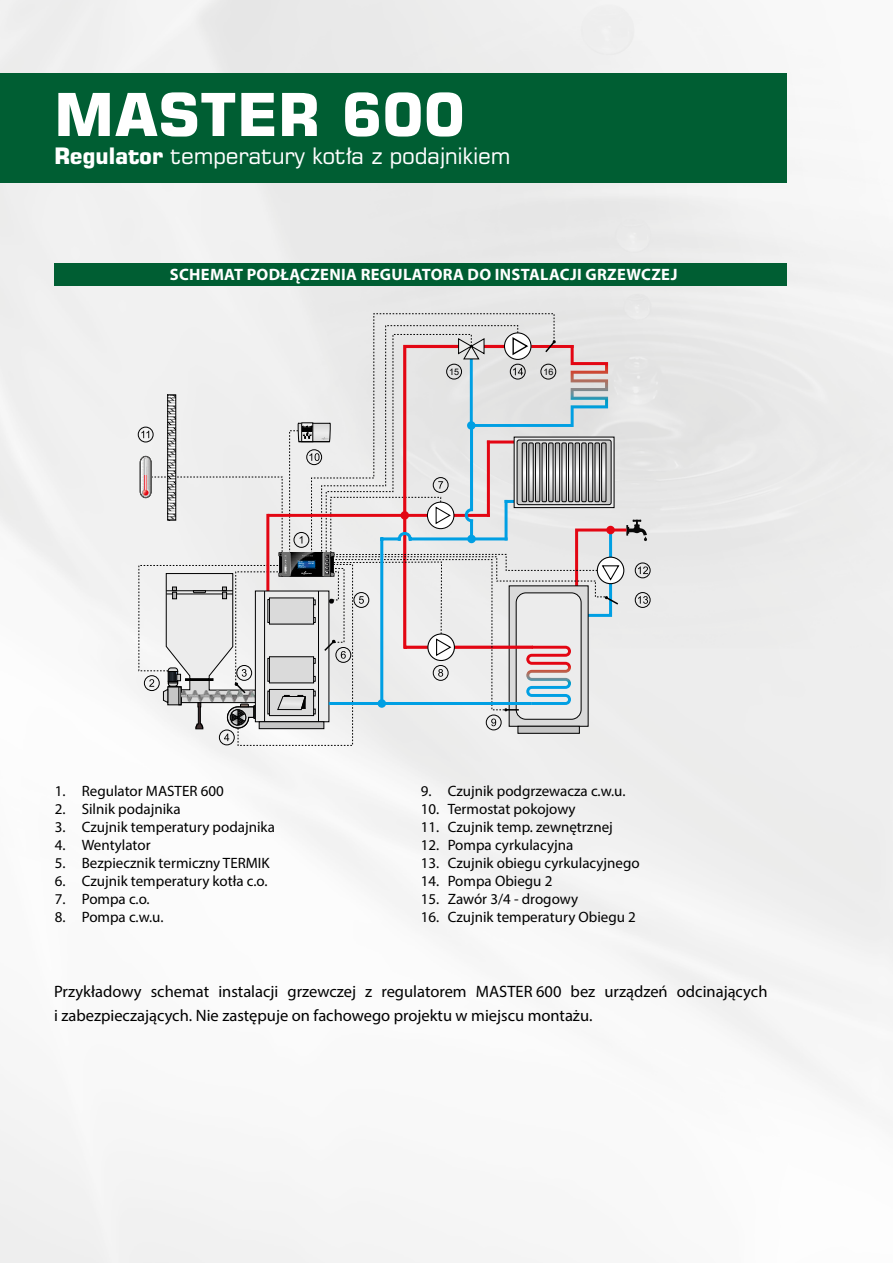
<style>
.page{position:relative;width:893px;height:1263px;background:#fff}
.page>*{position:absolute;margin:0;border:0;box-sizing:border-box;transform-origin:0 0}
.t1{font:700 54.75px "Square 721 PL";color:#fff}
.t2{font:21px "Square 721 PL";letter-spacing:-.02em;color:#fff}
.t3{font:16.5px/24px "Myriad Pro";color:#000}
.t4{font:700 16.5px "Myriad Pro";letter-spacing:.02em;color:#fff}
.t5{font:15px "Myriad Pro";color:#000}
.t6{font:9px "Arial";color:#000}
.s1{font-weight:700}
</style>
<div class="page">
<img style="left:0;top:0;width:893px;height:1263px">
<div style="left:54px;top:263px;width:733px;height:22px;background:#005e33"></div>
<svg style="left:311px;top:313px;width:243px;height:12px;background:#dfdfdf"></svg>
<div style="left:138px;top:427px;width:15px;height:15px;border:1px solid #000;border-radius:50%"></div>
<div style="left:635px;top:563px;width:15px;height:15px;border:1px solid #000;border-radius:50%"></div>
<div style="left:635px;top:592px;width:15px;height:16px;border:1px solid #000;border-radius:50%"></div>
<svg style="left:139px;top:325px;width:509px;height:421px"></svg>
<div style="left:0;top:73px;width:787px;height:110px;background:#005e33"></div>
<h1 class="t1" style="left:54px;top:79px;width:413px">MASTER 600</h1>
<h2 class="t2" style="left:54px;top:142px;width:458px"><span class="s1">Regulator</span> temperatury kotła z podajnikiem</h2>
<p class="t4" style="left:170px;top:264px;width:509px">SCHEMAT PODŁĄCZENIA REGULATORA DO INSTALACJI GRZEWCZEJ</p>
<p class="t6" style="left:449px;top:365px;width:12px">15</p>
<p class="t6" style="left:543px;top:365px;width:12px">16</p>
<p class="t5" style="left:55px;top:782px;width:171px">1. Regulator MASTER 600</p>
<p class="t5" style="left:55px;top:800px;width:127px">2. Silnik podajnika</p>
<p class="t5" style="left:55px;top:818px;width:222px">3. Czujnik temperatury podajnika</p>
<p class="t5" style="left:55px;top:836px;width:97px">4. Wentylator</p>
<p class="t5" style="left:55px;top:854px;width:216px">5. Bezpiecznik termiczny TERMIK</p>
<p class="t5" style="left:55px;top:872px;width:214px">6. Czujnik temperatury kotła c.o.</p>
<p class="t5" style="left:55px;top:890px;width:96px">7. Pompa c.o.</p>
<p class="t5" style="left:55px;top:908px;width:110px">8. Pompa c.w.u.</p>
<p class="t5" style="left:421px;top:782px;width:206px">9. Czujnik podgrzewacza c.w.u.</p>
<p class="t5" style="left:421px;top:800px;width:156px">10. Termostat pokojowy</p>
<p class="t5" style="left:421px;top:818px;width:194px">11. Czujnik temp. zewnętrznej</p>
<p class="t5" style="left:421px;top:836px;width:154px">12. Pompa cyrkulacyjna</p>
<p class="t5" style="left:421px;top:854px;width:221px">13. Czujnik obiegu cyrkulacyjnego</p>
<p class="t5" style="left:421px;top:872px;width:133px">14. Pompa Obiegu 2</p>
<p class="t5" style="left:421px;top:890px;width:159px">15. Zawór 3/4 - drogowy</p>
<p class="t5" style="left:421px;top:908px;width:217px">16. Czujnik temperatury Obiegu 2</p>
<p class="t3" style="left:54px;top:979px;width:715px">Przykładowy schemat instalacji grzewczej z regulatorem MASTER 600 bez urządzeń odcinających i zabezpieczających. Nie zastępuje on fachowego projektu w miejscu montażu.</p>
</div>
